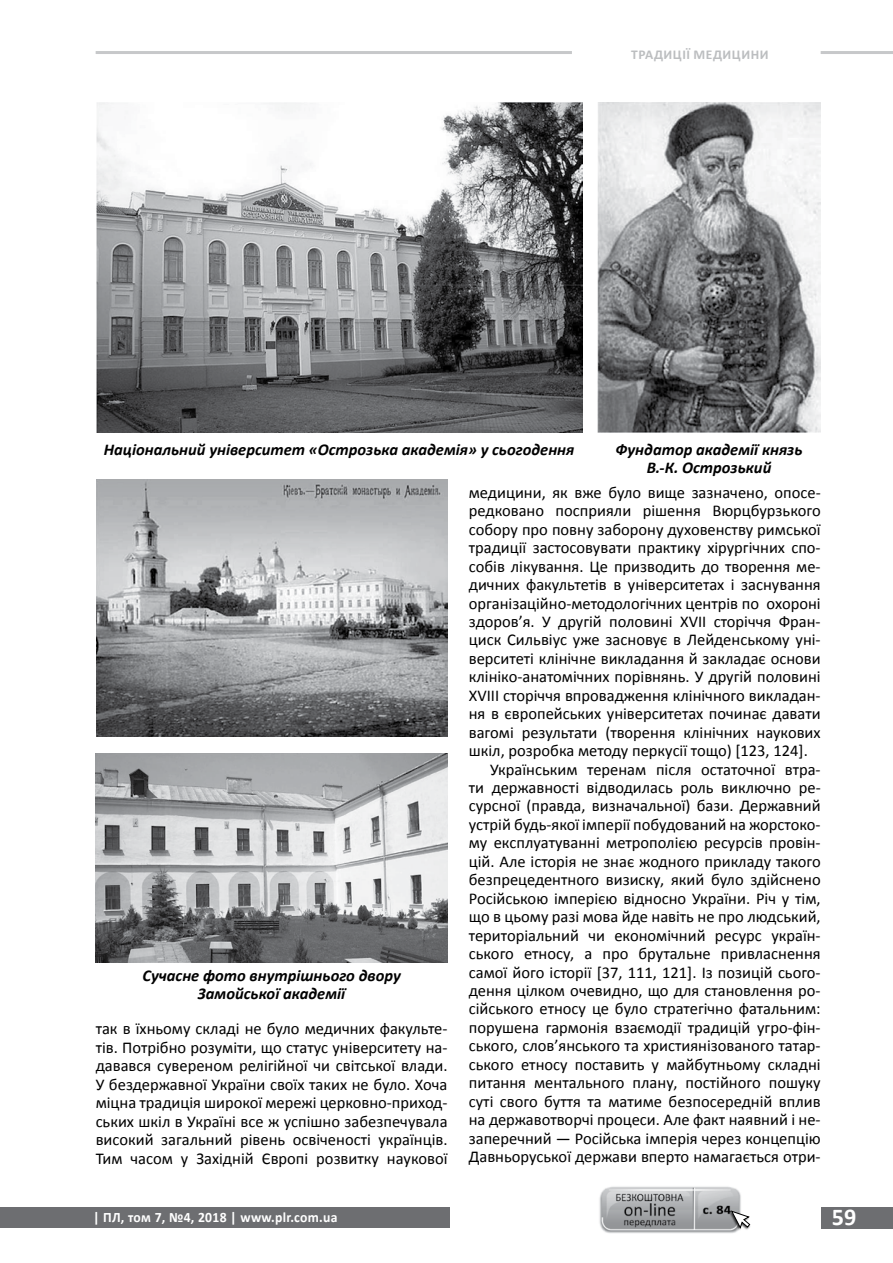
<style>
.page{position:relative;width:893px;height:1263px;background:#fff}
.page>*{position:absolute;margin:0;border:0;box-sizing:border-box;transform-origin:0 0}
.t1{font:700 24.15px "Calibri";color:#fff}
.t2{font:16.5px/18.5px "Calibri";color:#000;text-align:justify}
.t3{font:italic 700 16.5px/18px "Calibri";color:#000;text-align:center}
.t4{font:700 14.4px "Calibri";letter-spacing:.02em;color:#fff;scale:.95 1}
.t5{font:700 13.5px "Calibri";letter-spacing:.04em;color:#bcbec0}
</style>
<div class="page">
<div style="left:0;top:1207px;width:450px;height:20px;background:#6d6e71"></div>
<div style="left:821px;top:1207px;width:72px;height:21px;background:#6d6e71"></div>
<img style="left:599px;top:1186px;width:142px;height:47px">
<div style="left:729px;top:1210px;width:22px;height:20px;background:#000;opacity:.75"></div>
<svg style="left:731px;top:1210px;width:19px;height:18px"></svg>
<hr style="left:96px;top:51px;width:476px;height:3px;background:#939598">
<hr style="left:821px;top:51px;width:72px;height:3px;background:#939598">
<img style="left:96px;top:479px;width:352px;height:257px">
<img style="left:96px;top:102px;width:487px;height:331px">
<img style="left:597px;top:102px;width:224px;height:331px">
<img style="left:96px;top:754px;width:352px;height:208px">
<p class="t5" style="left:631px;top:46px;width:139px">ТРАДИЦІЇ МЕДИЦИНИ</p>
<p class="t3" style="left:104px;top:440px;width:472px">Національний університет «Острозька академія» у сьогодення</p>
<p class="t3" style="left:616px;top:440px;width:188px">Фундатор академії князь<br>В.-К. Острозький</p>
<p class="t3" style="left:142px;top:966px;width:260px">Сучасне фото внутрішнього двору<br>Замойської академії</p>
<p class="t2" style="left:96px;top:1020px;width:353px">так в їхньому складі не було медичних факульте&shy;тів. Потрібно розуміти, що статус університету на&shy;давався сувереном релігійної чи світської влади.<br>У бездержавної України своїх таких не було. Хоча міцна традиція широкої мережі церковно-приход&shy;ських шкіл в Україні все ж успішно забезпечувала високий загальний рівень освіченості українців.<br>Тим часом у Західній Європі розвитку наукової</p>
<p class="t2" style="left:469px;top:483px;width:353px">медицини, як вже було вище зазначено, опосе-</p>
<p class="t2" style="left:469px;top:502px;width:353px">редковано посприяли рішення Вюрцбурзького</p>
<p class="t2" style="left:469px;top:520px;width:353px">собору про повну заборону духовенству римської</p>
<p class="t2" style="left:469px;top:538px;width:353px">традиції застосовувати практику хірургічних спо-</p>
<p class="t2" style="left:469px;top:557px;width:353px">собів лікування. Це призводить до творення ме-</p>
<p class="t2" style="left:469px;top:575px;width:353px">дичних факультетів в університетах і заснування</p>
<p class="t2" style="left:469px;top:594px;width:353px">організаційно-методологічних центрів по охороні</p>
<p class="t2" style="left:469px;top:612px;width:353px">здоров’я. У другій половині ХVII сторіччя Фран-</p>
<p class="t2" style="left:469px;top:631px;width:353px">циск Сильвіус уже засновує в Лейденському уні-</p>
<p class="t2" style="left:469px;top:649px;width:353px">верситеті клінічне викладання й закладає основи</p>
<p class="t2" style="left:469px;top:668px;width:353px">клініко-анатомічних порівнянь. У другій половині</p>
<p class="t2" style="left:469px;top:686px;width:353px">ХVIII сторіччя впровадження клінічного викладан-</p>
<p class="t2" style="left:469px;top:705px;width:353px">ня в європейських університетах починає давати</p>
<p class="t2" style="left:469px;top:723px;width:353px">вагомі результати (творення клінічних наукових</p>
<p class="t2" style="left:469px;top:741px;width:340px">шкіл, розробка методу перкусії тощо) [123, 124].</p>
<p class="t2" style="left:490px;top:760px;width:332px">Українським теренам після остаточної втра-</p>
<p class="t2" style="left:469px;top:778px;width:353px">ти державності відводилась роль виключно ре-</p>
<p class="t2" style="left:469px;top:797px;width:353px">сурсної (правда, визначальної) бази. Державний</p>
<p class="t2" style="left:469px;top:815px;width:353px">устрій будь-якої імперії побудований на жорстоко-</p>
<p class="t2" style="left:469px;top:834px;width:353px">му експлуатуванні метрополією ресурсів провін-</p>
<p class="t2" style="left:469px;top:852px;width:353px">цій. Але історія не знає жодного прикладу такого</p>
<p class="t2" style="left:469px;top:871px;width:353px">безпрецедентного визиску, який було здійснено</p>
<p class="t2" style="left:469px;top:889px;width:353px">Російською імперією відносно України. Річ у тім,</p>
<p class="t2" style="left:469px;top:907px;width:353px">що в цьому разі мова йде навіть не про людський,</p>
<p class="t2" style="left:469px;top:926px;width:353px">територіальний чи економічний ресурс україн-</p>
<p class="t2" style="left:469px;top:944px;width:353px">ського етносу, а про брутальне привласнення</p>
<p class="t2" style="left:469px;top:963px;width:353px">самої його історії [37, 111, 121]. Із позицій сього-</p>
<p class="t2" style="left:469px;top:981px;width:353px">дення цілком очевидно, що для становлення ро-</p>
<p class="t2" style="left:469px;top:1000px;width:353px">сійського етносу це було стратегічно фатальним:</p>
<p class="t2" style="left:469px;top:1018px;width:353px">порушена гармонія взаємодії традицій угро-фін-</p>
<p class="t2" style="left:469px;top:1037px;width:353px">ського, слов’янського та християнізованого татар-</p>
<p class="t2" style="left:469px;top:1055px;width:353px">ського етносу поставить у майбутньому складні</p>
<p class="t2" style="left:469px;top:1073px;width:353px">питання ментального плану, постійного пошуку</p>
<p class="t2" style="left:469px;top:1092px;width:353px">суті свого буття та матиме безпосередній вплив</p>
<p class="t2" style="left:469px;top:1110px;width:353px">на державотворчі процеси. Але факт наявний і не-</p>
<p class="t2" style="left:469px;top:1129px;width:353px">заперечний — Російська імперія через концепцію</p>
<p class="t2" style="left:469px;top:1147px;width:353px">Давньоруської держави вперто намагається отри-</p>
<p class="t4" style="left:93px;top:1208px;width:259px">| ПЛ, том 7, №4, 2018 | www.plr.com.ua</p>
<h1 class="t1" style="left:832px;top:1202px;width:26px">59</h1>
</div>
